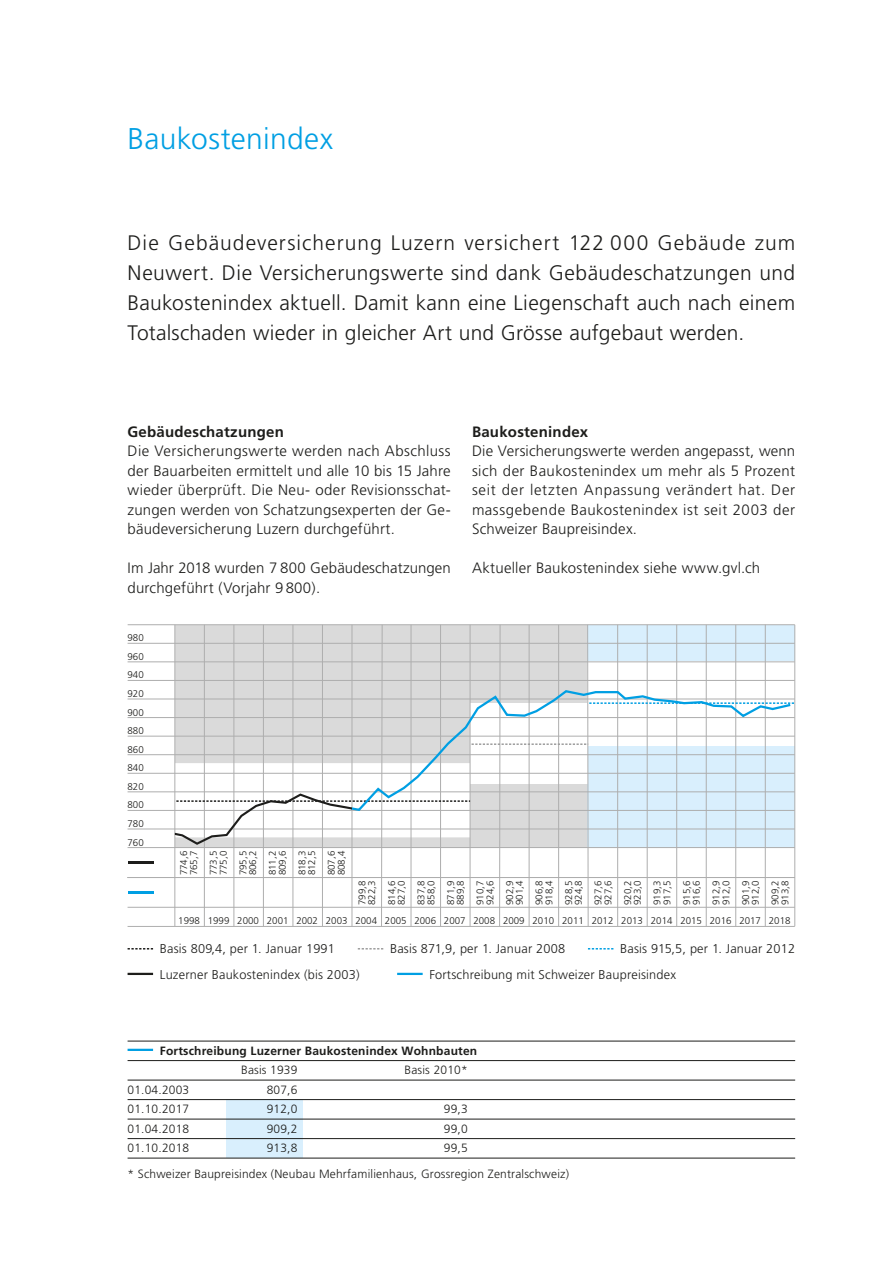
<style>
.page{position:relative;width:893px;height:1263px;background:#fff}
.page>*{position:absolute;margin:0;border:0;box-sizing:border-box;transform-origin:0 0}
.t1{font:300 30px "Frutiger";letter-spacing:.01em;color:#009fe3}
.t2{font:300 21px/30px "Frutiger";letter-spacing:.01em;color:#1d1d1b;text-align:justify}
.t3{font:300 15px/19.5px "Frutiger";letter-spacing:.01em;color:#1d1d1b;text-align:justify}
.t4{font:700 15px "Frutiger";letter-spacing:.015em;color:#1d1d1b}
.t5{font:300 12.75px "Frutiger";letter-spacing:.015em;color:#1d1d1b}
.t6{font:300 12px/25.5px "Frutiger";letter-spacing:.015em;color:#1d1d1b}
.t7{font:700 12px "Frutiger";letter-spacing:.015em;color:#1d1d1b}
.t8{font:300 9.75px/9.9px "Frutiger";color:#1d1d1b}
</style>
<div class="page">
<div style="left:226px;top:1100px;width:77px;height:58px;background:#d9effd"></div>
<svg style="left:128px;top:948px;width:25px;height:1px"></svg>
<svg style="left:358px;top:948px;width:25px;height:1px"></svg>
<svg style="left:588px;top:948px;width:25px;height:1px"></svg>
<hr style="left:128px;top:973px;width:25px;height:2px;background:#1d1d1b">
<hr style="left:397px;top:973px;width:26px;height:2px;background:#009fe3">
<hr style="left:128px;top:1041px;width:667px;height:1px;background:#1d1d1b">
<hr style="left:128px;top:1060px;width:667px;height:1px;background:#1d1d1b">
<hr style="left:128px;top:1080px;width:667px;height:1px;background:#1d1d1b">
<hr style="left:128px;top:1099px;width:667px;height:1px;background:#1d1d1b">
<hr style="left:128px;top:1119px;width:667px;height:1px;background:#1d1d1b">
<hr style="left:128px;top:1138px;width:667px;height:1px;background:#1d1d1b">
<hr style="left:128px;top:1158px;width:667px;height:1px;background:#1d1d1b">
<hr style="left:128px;top:1049px;width:25px;height:2px;background:#009fe3">
<div style="left:588px;top:625px;width:207px;height:222px;background:#d9effd"></div>
<div style="left:588px;top:662px;width:207px;height:84px;background:#fff"></div>
<hr style="left:128px;top:736px;width:667px;height:1px;background:#aeaeae">
<hr style="left:128px;top:754px;width:667px;height:1px;background:#aeaeae">
<hr style="left:128px;top:773px;width:667px;height:1px;background:#aeaeae">
<hr style="left:128px;top:791px;width:667px;height:1px;background:#aeaeae">
<hr style="left:128px;top:810px;width:667px;height:1px;background:#aeaeae">
<hr style="left:128px;top:829px;width:667px;height:1px;background:#aeaeae">
<hr style="left:128px;top:847px;width:667px;height:1px;background:#aeaeae">
<hr style="left:765px;top:624px;width:1px;height:302px;background:#aeaeae">
<hr style="left:794px;top:625px;width:1px;height:301px;background:#aeaeae">
<svg style="left:174px;top:625px;width:562px;height:301px"></svg>
<hr style="left:128px;top:877px;width:667px;height:1px;background:#aeaeae">
<hr style="left:128px;top:907px;width:667px;height:1px;background:#aeaeae">
<hr style="left:128px;top:926px;width:667px;height:1px;background:#aeaeae">
<hr style="left:128px;top:717px;width:667px;height:1px;background:#aeaeae">
<hr style="left:128px;top:699px;width:667px;height:1px;background:#aeaeae">
<hr style="left:128px;top:680px;width:667px;height:1px;background:#aeaeae">
<hr style="left:128px;top:661px;width:667px;height:1px;background:#aeaeae">
<hr style="left:128px;top:643px;width:667px;height:1px;background:#aeaeae">
<hr style="left:128px;top:624px;width:667px;height:1px;background:#aeaeae">
<hr style="left:129px;top:861px;width:25px;height:3px;background:#1d1d1b">
<hr style="left:129px;top:892px;width:25px;height:2px;background:#009fe3">
<svg style="left:349px;top:689px;width:444px;height:123px"></svg>
<svg style="left:175px;top:793px;width:295px;height:52px"></svg>
<h1 class="t1" style="left:128px;top:122px;width:207px">Baukostenindex</h1>
<p class="t2" style="left:128px;top:228px;width:669px">Die Gebäudeversicherung Luzern versichert 122 000 Gebäude zum Neuwert. Die Versicherungswerte sind dank Gebäudeschatzungen und Baukostenindex aktuell. Damit kann eine Liegenschaft auch nach einem Totalschaden wieder in gleicher Art und Grösse aufgebaut werden.</p>
<p class="t4" style="left:128px;top:423px;width:158px">Gebäudeschatzungen</p>
<p class="t3" style="left:128px;top:441px;width:325px">Die Versicherungswerte werden nach Abschluss der Bauarbeiten ermittelt und alle 10 bis 15 Jahre wieder überprüft. Die Neu- oder Revisionsschat&shy;zungen werden von Schatzungsexperten der Ge&shy;bäudeversicherung Luzern durchgeführt.</p>
<p class="t3" style="left:128px;top:558px;width:325px">Im Jahr 2018 wurden 7 800 Gebäudeschatzungen durchgeführt (Vorjahr 9 800).</p>
<p class="t8" style="left:128px;top:629px;width:18px;line-height:18.6px;text-align:justify">980<br>960<br>940</p>
<p class="t8" style="left:128px;top:684px;width:18px;line-height:18.6px;text-align:justify">920<br>900<br>880<br>860</p>
<p class="t8" style="left:128px;top:759px;width:18px;line-height:18.6px;text-align:justify">840<br>820<br>800<br>780<br>760</p>
<p class="t8" style="left:179px;top:875px;width:26px;rotate:-90deg">774,6<br>765,7</p>
<p class="t8" style="left:208px;top:875px;width:26px;rotate:-90deg">773,5<br>775,0</p>
<p class="t8" style="left:238px;top:875px;width:26px;rotate:-90deg">795,5<br>806,2</p>
<p class="t8" style="left:267px;top:875px;width:26px;rotate:-90deg">811,2<br>809,6</p>
<p class="t8" style="left:297px;top:875px;width:26px;rotate:-90deg">818,3<br>812,5</p>
<p class="t8" style="left:327px;top:875px;width:26px;rotate:-90deg">807,6<br>808,4</p>
<p class="t4" style="left:472px;top:423px;width:118px">Baukostenindex</p>
<p class="t3" style="left:472px;top:441px;width:325px">Die Versicherungswerte werden angepasst, wenn sich der Baukostenindex um mehr als 5 Prozent seit der letzten Anpassung verändert hat. Der massgebende Baukostenindex ist seit 2003 der Schweizer Baupreisindex.</p>
<p class="t3" style="left:472px;top:558px;width:290px">Aktueller Baukostenindex siehe www.gvl.ch</p>
<p class="t8" style="left:357px;top:905px;width:26px;rotate:-90deg">799,8<br>822,3</p>
<p class="t8" style="left:387px;top:905px;width:26px;rotate:-90deg">814,6<br>827,0</p>
<p class="t8" style="left:416px;top:905px;width:26px;rotate:-90deg">837,8<br>858,0</p>
<p class="t8" style="left:446px;top:905px;width:26px;rotate:-90deg">871,9<br>889,8</p>
<p class="t8" style="left:475px;top:905px;width:26px;rotate:-90deg">910,7<br>924,6</p>
<p class="t8" style="left:505px;top:905px;width:26px;rotate:-90deg">902,9<br>901,4</p>
<p class="t8" style="left:534px;top:905px;width:26px;rotate:-90deg">906,8<br>918,4</p>
<p class="t8" style="left:564px;top:905px;width:26px;rotate:-90deg">928,5<br>924,8</p>
<p class="t8" style="left:593px;top:905px;width:26px;rotate:-90deg">927,6<br>927,6</p>
<p class="t8" style="left:623px;top:905px;width:26px;rotate:-90deg">920,2<br>923,0</p>
<p class="t8" style="left:652px;top:905px;width:26px;rotate:-90deg">919,3<br>917,5</p>
<p class="t8" style="left:682px;top:905px;width:26px;rotate:-90deg">915,6<br>916,6</p>
<p class="t8" style="left:711px;top:905px;width:26px;rotate:-90deg">912,9<br>912,0</p>
<p class="t8" style="left:741px;top:905px;width:26px;rotate:-90deg">901,9<br>912,0</p>
<p class="t8" style="left:770px;top:905px;width:26px;rotate:-90deg">909,2<br>913,8</p>
<p class="t8" style="left:178px;top:915px;width:614px">1998 1999 2000 2001 2002 2003 2004 2005 2006 2007 2008 2009 2010 2011 2012 2013 2014 2015 2016 2017 2018</p>
<p class="t5" style="left:160px;top:941px;width:177px">Basis 809,4, per 1. Januar 1991</p>
<p class="t5" style="left:390px;top:941px;width:177px">Basis 871,9, per 1. Januar 2008</p>
<p class="t5" style="left:620px;top:941px;width:176px">Basis 915,5, per 1. Januar 2012</p>
<p class="t5" style="left:160px;top:967px;width:201px">Luzerner Baukostenindex (bis 2003)</p>
<p class="t5" style="left:429px;top:967px;width:248px">Fortschreibung mit Schweizer Baupreisindex</p>
<p class="t7" style="left:160px;top:1043px;width:319px">Fortschreibung Luzerner Baukostenindex Wohnbauten</p>
<p class="t6" style="left:241px;top:1057px;width:58px">Basis 1939</p>
<p class="t6" style="left:405px;top:1057px;width:65px">Basis 2010*</p>
<p class="t6" style="left:128px;top:1077px;width:63px">01.04.2003</p>
<p class="t6" style="left:267px;top:1077px;width:32px">807,6</p>
<p class="t6" style="left:128px;top:1096px;width:63px">01.10.2017</p>
<p class="t6" style="left:267px;top:1096px;width:32px">912,0</p>
<p class="t6" style="left:444px;top:1096px;width:25px">99,3</p>
<p class="t6" style="left:128px;top:1116px;width:63px">01.04.2018</p>
<p class="t6" style="left:267px;top:1116px;width:32px">909,2</p>
<p class="t6" style="left:444px;top:1116px;width:25px">99,0</p>
<p class="t6" style="left:128px;top:1135px;width:63px">01.10.2018</p>
<p class="t6" style="left:267px;top:1135px;width:32px">913,8</p>
<p class="t6" style="left:128px;top:1135px;width:443px;text-indent:316px">99,5<br>* Schweizer Baupreisindex (Neubau Mehrfamilienhaus, Grossregion Zentralschweiz)</p>
</div>
